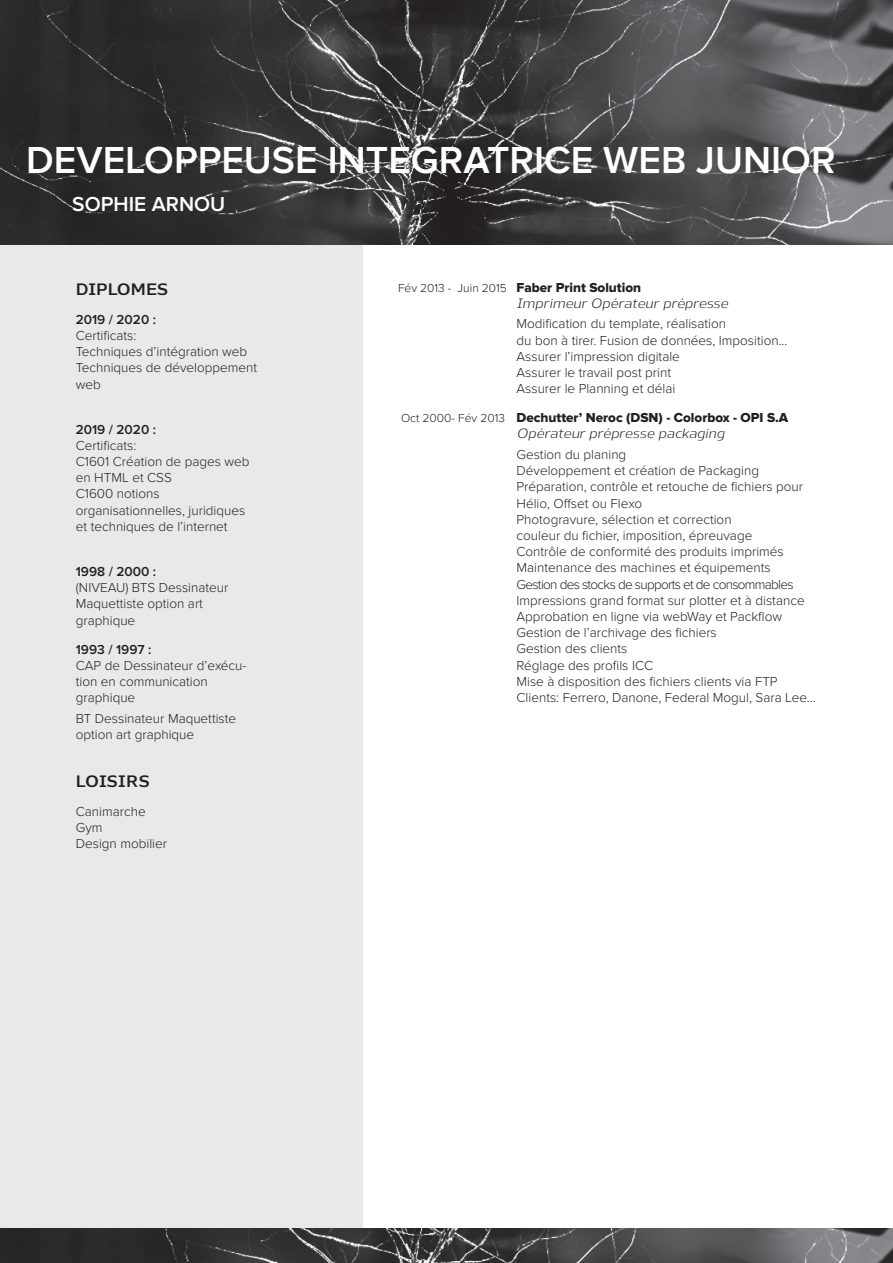
<style>
.page{position:relative;width:893px;height:1263px;background:#fff}
.page>*{position:absolute;margin:0;border:0;box-sizing:border-box;transform-origin:0 0}
.t1{font:600 39px "Proxima Nova";color:#fff}
.t2{font:600 21px "Proxima Nova";color:#fff}
.t3{font:600 16.5px "Nauman";color:#231f20}
.t4{font:300 13.5px/16.2px "Proxima Nova";color:#231f20}
.t5{font:13.5px "Proxima Nova Extrabld";color:#231f20}
.t6{font:italic 13.5px "Nauman";color:#231f20}
.t7{font:600 13.5px "Proxima Nova";color:#231f20}
.s1{font-family:"Proxima Nova";font-weight:300;font-size:12px}
</style>
<div class="page">
<div style="left:0;top:245px;width:363px;height:1000px;background:#e9e9e9"></div>
<img style="left:0;top:0;width:893px;height:244px">
<img style="left:0;top:1229px;width:893px;height:34px">
<p class="t1" style="left:26px;top:138px;width:811px">DEVELOPPEUSE INTEGRATRICE WEB JUNIOR</p>
<p class="t2" style="left:72px;top:192px;width:155px">SOPHIE ARNOU</p>
<p class="t3" style="left:76px;top:275px;width:94px">DIPLOMES</p>
<p class="t7" style="left:76px;top:311px;width:82px">2019 / 2020 :</p>
<p class="t4" style="left:76px;top:327px;width:62px">Certificats:</p>
<p class="t4" style="left:76px;top:344px;width:173px">Techniques d’intégration web</p>
<p class="t4" style="left:76px;top:360px;width:183px">Techniques de développement web</p>
<p class="t7" style="left:76px;top:421px;width:82px">2019 / 2020 :</p>
<p class="t4" style="left:76px;top:437px;width:62px">Certificats:</p>
<p class="t4" style="left:76px;top:454px;width:175px">C1601 Création de pages web en HTML et CSS</p>
<p class="t4" style="left:76px;top:486px;width:171px">C1600 notions organisationnelles, juridiques et techniques de l’internet</p>
<p class="t7" style="left:76px;top:564px;width:82px">1998 / 2000 :</p>
<p class="t4" style="left:76px;top:580px;width:154px">(NIVEAU) BTS Dessinateur<br>Maquettiste option art</p>
<p class="t4" style="left:76px;top:612px;width:61px">graphique</p>
<p class="t7" style="left:76px;top:641px;width:77px">1993 / 1997 :</p>
<p class="t4" style="left:76px;top:657px;width:172px">CAP de Dessinateur d’exécu&shy;tion en communication</p>
<p class="t4" style="left:76px;top:690px;width:61px">graphique</p>
<p class="t4" style="left:76px;top:710px;width:162px">BT Dessinateur Maquettiste option art graphique</p>
<p class="t3" style="left:76px;top:768px;width:75px">LOISIRS</p>
<p class="t4" style="left:76px;top:803px;width:71px">Canimarche</p>
<p class="t4" style="left:76px;top:820px;width:28px">Gym</p>
<p class="t4" style="left:76px;top:836px;width:93px">Design mobilier</p>
<p class="t5" style="left:398px;top:280px;width:245px"><span class="s1">Fév 2013 - Juin 2015</span> Faber Print Solution</p>
<p class="t6" style="left:516px;top:293px;width:213px">Imprimeur Opérateur prépresse</p>
<p class="t4" style="left:516px;top:316px;width:272px">Modification du template, réalisation<br>du bon à tirer. Fusion de données, Imposition...<br>Assurer l’impression digitale</p>
<p class="t4" style="left:516px;top:365px;width:156px">Assurer le travail post print</p>
<p class="t4" style="left:516px;top:381px;width:160px">Assurer le Planning et délai</p>
<p class="t5" style="left:401px;top:410px;width:389px"><span class="s1">Oct 2000- Fév 2013</span> Dechutter’ Neroc (DSN) - Colorbox - OPI S.A</p>
<p class="t6" style="left:516px;top:423px;width:209px">Opérateur prépresse packaging</p>
<p class="t4" style="left:516px;top:446px;width:288px">Gestion du planing<br>Développement et création de Packaging Préparation, contrôle et retouche de fichiers pour Hélio, Offset ou Flexo</p>
<p class="t4" style="left:516px;top:511px;width:237px">Photogravure, sélection et correction couleur du fichier, imposition, épreuvage</p>
<p class="t4" style="left:516px;top:544px;width:269px">Contrôle de conformité des produits imprimés</p>
<p class="t4" style="left:516px;top:560px;width:290px">Maintenance des machines et équipements<br>Gestion des stocks de supports et de consommables<br>Impressions grand format sur plotter et à distance</p>
<p class="t4" style="left:516px;top:608px;width:267px">Approbation en ligne via webWay et Packflow</p>
<p class="t4" style="left:516px;top:625px;width:202px">Gestion de l’archivage des fichiers</p>
<p class="t4" style="left:516px;top:641px;width:112px">Gestion des clients</p>
<p class="t4" style="left:516px;top:657px;width:138px">Réglage des profils ICC</p>
<p class="t4" style="left:516px;top:673px;width:263px">Mise à disposition des fichiers clients via FTP</p>
<p class="t4" style="left:516px;top:689px;width:301px">Clients: Ferrero, Danone, Federal Mogul, Sara Lee...</p>
</div>
